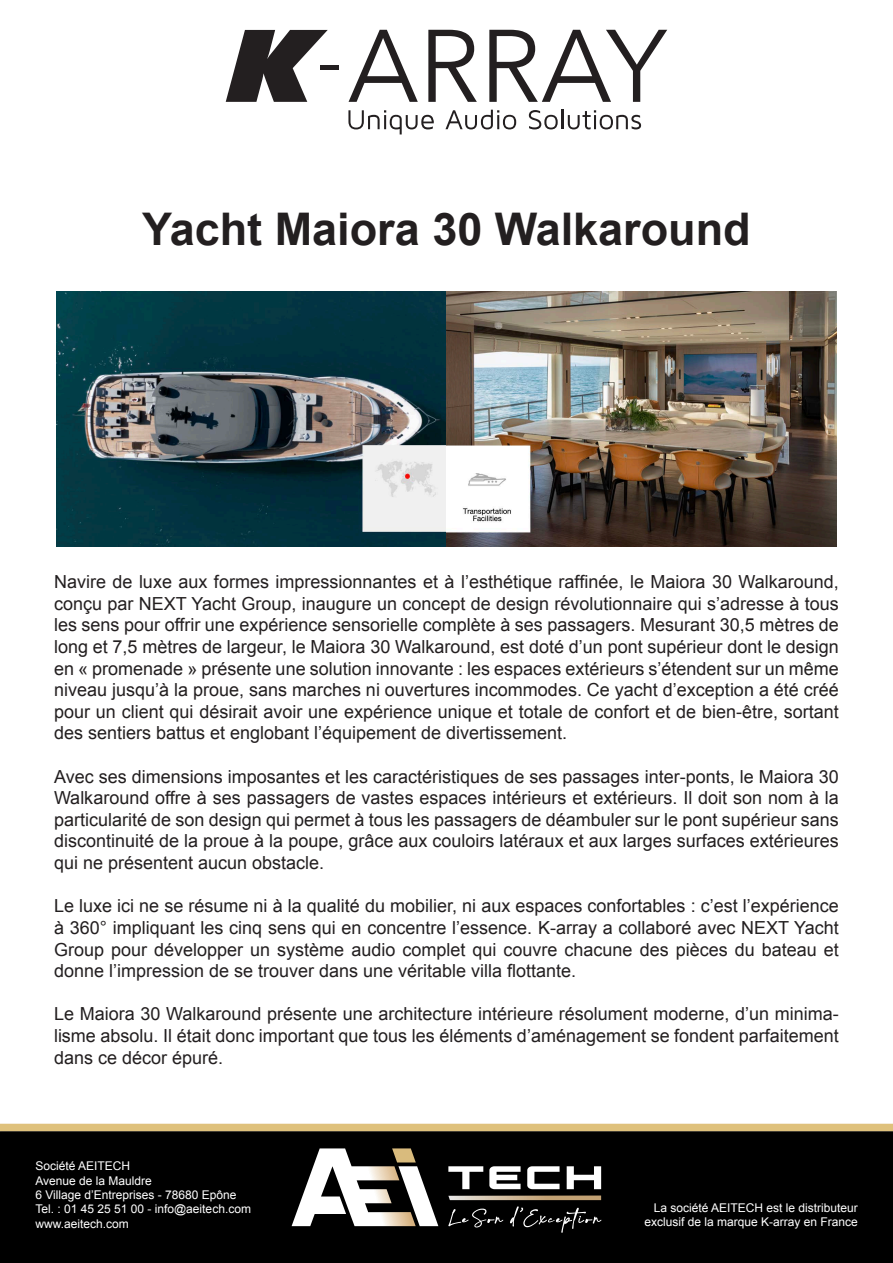
<style>
.page{position:relative;width:893px;height:1263px;background:#fff}
.page>*{position:absolute;margin:0;border:0;box-sizing:border-box;transform-origin:0 0}
.t1{font:700 45px "Arial";color:#231f20}
.t2{font:18px/21.6px "Arial";color:#231f20;text-align:justify}
.t3{font:12px/14.4px "Arial";color:#fff;text-align:right}
</style>
<div class="page">
<svg style="left:226px;top:30px;width:102px;height:72px"></svg>
<div style="left:320px;top:65px;width:18px;height:5px;background:#231f20"></div>
<svg style="left:349px;top:30px;width:69px;height:72px"></svg>
<svg style="left:428px;top:30px;width:49px;height:72px"></svg>
<svg style="left:489px;top:30px;width:178px;height:72px"></svg>
<svg style="left:348px;top:110px;width:86px;height:24px"></svg>
<svg style="left:445px;top:110px;width:71px;height:19px"></svg>
<svg style="left:529px;top:110px;width:112px;height:19px"></svg>
<div style="left:0;top:1131px;width:893px;height:132px;background:#000;border:2px solid #000"></div>
<div style="left:0;top:1124px;width:893px;height:7px;background:#dfc17c"></div>
<svg style="left:448px;top:1195px;width:153px;height:5px"></svg>
<svg style="left:448px;top:1166px;width:35px;height:23px"></svg>
<svg style="left:489px;top:1166px;width:32px;height:23px"></svg>
<svg style="left:527px;top:1166px;width:33px;height:23px"></svg>
<svg style="left:567px;top:1166px;width:34px;height:23px"></svg>
<svg style="left:292px;top:1148px;width:146px;height:78px"></svg>
<svg style="left:448px;top:1208px;width:55px;height:19px"></svg>
<svg style="left:510px;top:1206px;width:91px;height:27px"></svg>
<img style="left:56px;top:292px;width:781px;height:255px">
<p class="t1" style="left:142px;top:200px;width:610px">Yacht Maiora 30 Walkaround</p>
<p class="t2" style="left:54px;top:571px;width:786px">Navire de luxe aux formes impressionnantes et à l’esthétique raffinée, le Maiora 30 Walkaround, conçu par NEXT Yacht Group, inaugure un concept de design révolutionnaire qui s’adresse à tous les sens pour offrir une expérience sensorielle complète à ses passagers. Mesurant 30,5 mètres de long et 7,5 mètres de largeur, le Maiora 30 Walkaround, est doté d’un pont supérieur dont le design en « promenade » présente une solution innovante : les espaces extérieurs s’étendent sur un même niveau jusqu’à la proue, sans marches ni ouvertures incommodes. Ce yacht d’exception a été créé pour un client qui désirait avoir une expérience unique et totale de confort et de bien-être, sortant des sentiers battus et englobant l’équipement de divertissement.</p>
<p class="t2" style="left:54px;top:766px;width:786px">Avec ses dimensions imposantes et les caractéristiques de ses passages inter-ponts, le Maiora 30<br>Walkaround offre à ses passagers de vastes espaces intérieurs et extérieurs. Il doit son nom à la particularité de son design qui permet à tous les passagers de déambuler sur le pont supérieur sans discontinuité de la proue à la poupe, grâce aux couloirs latéraux et aux larges surfaces extérieures qui ne présentent aucun obstacle.</p>
<p class="t2" style="left:54px;top:895px;width:786px">Le luxe ici ne se résume ni à la qualité du mobilier, ni aux espaces confortables : c’est l’expérience à 360° impliquant les cinq sens qui en concentre l’essence. K-array a collaboré avec NEXT Yacht Group pour développer un système audio complet qui couvre chacune des pièces du bateau et donne l’impression de se trouver dans une véritable villa flottante.</p>
<p class="t2" style="left:54px;top:1003px;width:786px">Le Maiora 30 Walkaround présente une architecture intérieure résolument moderne, d’un minima&shy;lisme absolu. Il était donc important que tous les éléments d’aménagement se fondent parfaitement dans ce décor épuré.</p>
<p class="t3" style="left:35px;top:1159px;width:217px;text-align:left">Société AEITECH<br>Avenue de la Mauldre<br>6 Village d’Entreprises - 78680 Epône<br>Tel. : 01 45 25 51 00 - info@aeitech.com www.aeitech.com</p>
<p class="t3" style="left:644px;top:1201px;width:215px">La société AEITECH est le distributeur exclusif de la marque K-array en France</p>
<p class="t3" style="left:698px;top:1203px;width:142px">distributeur exclusif de la marque K-array en France</p>
</div>
